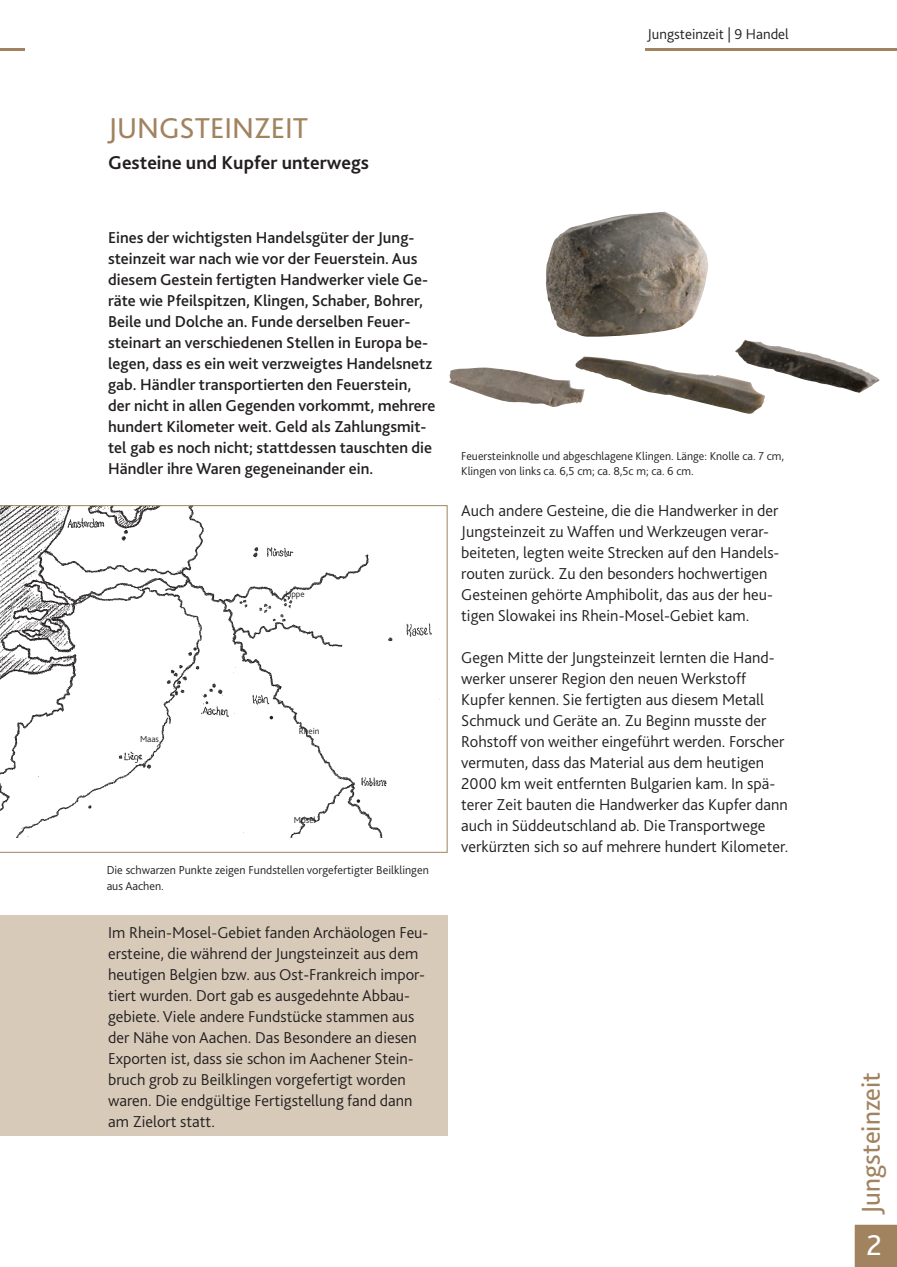
<style>
.page{position:relative;width:897px;height:1267px;background:#fff}
.page>*{position:absolute;margin:0;border:0;box-sizing:border-box;transform-origin:0 0}
.t1{font:30px "Bliss 2";color:#a18360}
.t2{font:30px "Bliss 2";color:#fff}
.t3{font:27px "Bliss 2";color:#a18360}
.t4{font:700 19.5px "Bliss 2";color:#231f20}
.t5{font:300 16.5px/21px "Bliss 2";color:#231f20}
.t6{font:500 16.5px/21px "Bliss 2";color:#231f20}
.t7{font:300 15px "Bliss 2";color:#231f20}
.t8{font:300 12.15px/15.1px "Bliss 2";color:#231f20}
.t9{font:300 12px/15px "Bliss 2";color:#231f20}
.t10{font:300 9.15px "Bliss 2";color:#231f20}
</style>
<div class="page">
<div style="left:0;top:914px;width:447px;height:221px;background:#d8cab9"></div>
<hr style="left:645px;top:48px;width:251px;height:3px;background:#a18360">
<hr style="left:0;top:48px;width:24px;height:3px;background:#a18360">
<img style="left:545px;top:212px;width:334px;height:202px">
<svg style="left:0;top:505px;width:447px;height:347px"></svg>
<svg style="left:269px;top:715px;width:4px;height:4px"></svg>
<svg style="left:356px;top:799px;width:4px;height:3px"></svg>
<div style="left:854px;top:1224px;width:43px;height:43px;background:#a18360"></div>
<p class="t7" style="left:647px;top:24px;width:143px">Jungsteinzeit | 9 Handel</p>
<h1 class="t1" style="left:108px;top:110px;width:201px">JUNGSTEINZEIT</h1>
<p class="t4" style="left:108px;top:150px;width:262px">Gesteine und Kupfer unterwegs</p>
<p class="t6" style="left:108px;top:226px;width:329px">Eines der wichtigsten Handelsgüter der Jung&shy;steinzeit war nach wie vor der Feuerstein. Aus diesem Gestein fertigten Handwerker viele Ge&shy;räte wie Pfeilspitzen, Klingen, Schaber, Bohrer, Beile und Dolche an. Funde derselben Feuer&shy;steinart an verschiedenen Stellen in Europa be&shy;legen, dass es ein weit verzweigtes Handelsnetz gab. Händler transportierten den Feuerstein, der nicht in allen Gegenden vorkommt, mehrere hundert Kilometer weit. Geld als Zahlungsmit&shy;tel gab es noch nicht; stattdessen tauschten die Händler ihre Waren gegeneinander ein.</p>
<p class="t10" style="left:140px;top:733px;width:21px">Maas</p>
<p class="t10" style="left:285px;top:588px;width:21px">Lippe</p>
<p class="t10" style="left:299px;top:725px;width:22px">Rhein</p>
<p class="t10" style="left:294px;top:814px;width:23px">Mosel</p>
<p class="t8" style="left:107px;top:862px;width:324px">Die schwarzen Punkte zeigen Fundstellen vorgefertigter Beilklingen aus Aachen.</p>
<p class="t5" style="left:108px;top:921px;width:322px">Im Rhein-Mosel-Gebiet fanden Archäologen Feu&shy;ersteine, die während der Jungsteinzeit aus dem heutigen Belgien bzw. aus Ost-Frankreich impor&shy;tiert wurden. Dort gab es ausgedehnte Abbau&shy;gebiete. Viele andere Fundstücke stammen aus der Nähe von Aachen. Das Besondere an diesen Exporten ist, dass sie schon im Aachener Stein&shy;bruch grob zu Beilklingen vorgefertigt worden waren. Die endgültige Fertigstellung fand dann am Zielort statt.</p>
<p class="t9" style="left:461px;top:448px;width:324px">Feuersteinknolle und abgeschlagene Klingen. Länge: Knolle ca. 7 cm,<br>Klingen von links ca. 6,5 cm; ca. 8,5c m; ca. 6 cm.</p>
<p class="t5" style="left:461px;top:499px;width:320px">Auch andere Gesteine, die die Handwerker in der Jungsteinzeit zu Waffen und Werkzeugen verar&shy;beiteten, legten weite Strecken auf den Handels&shy;routen zurück. Zu den besonders hochwertigen Gesteinen gehörte Amphibolit, das aus der heu&shy;tigen Slowakei ins Rhein-Mosel-Gebiet kam.</p>
<p class="t5" style="left:461px;top:646px;width:328px">Gegen Mitte der Jungsteinzeit lernten die Hand&shy;werker unserer Region den neuen Werkstoff Kupfer kennen. Sie fertigten aus diesem Metall Schmuck und Geräte an. Zu Beginn musste der Rohstoff von weither eingeführt werden. Forscher vermuten, dass das Material aus dem heutigen 2000 km weit entfernten Bulgarien kam. In spä&shy;terer Zeit bauten die Handwerker das Kupfer dann auch in Süddeutschland ab. Die Transportwege verkürzten sich so auf mehrere hundert Kilometer.</p>
<h2 class="t3" style="left:854px;top:1213px;width:143px;rotate:-90deg">Jungsteinzeit</h2>
<h1 class="t2" style="left:866px;top:1226px;width:17px">21</h1>
</div>
